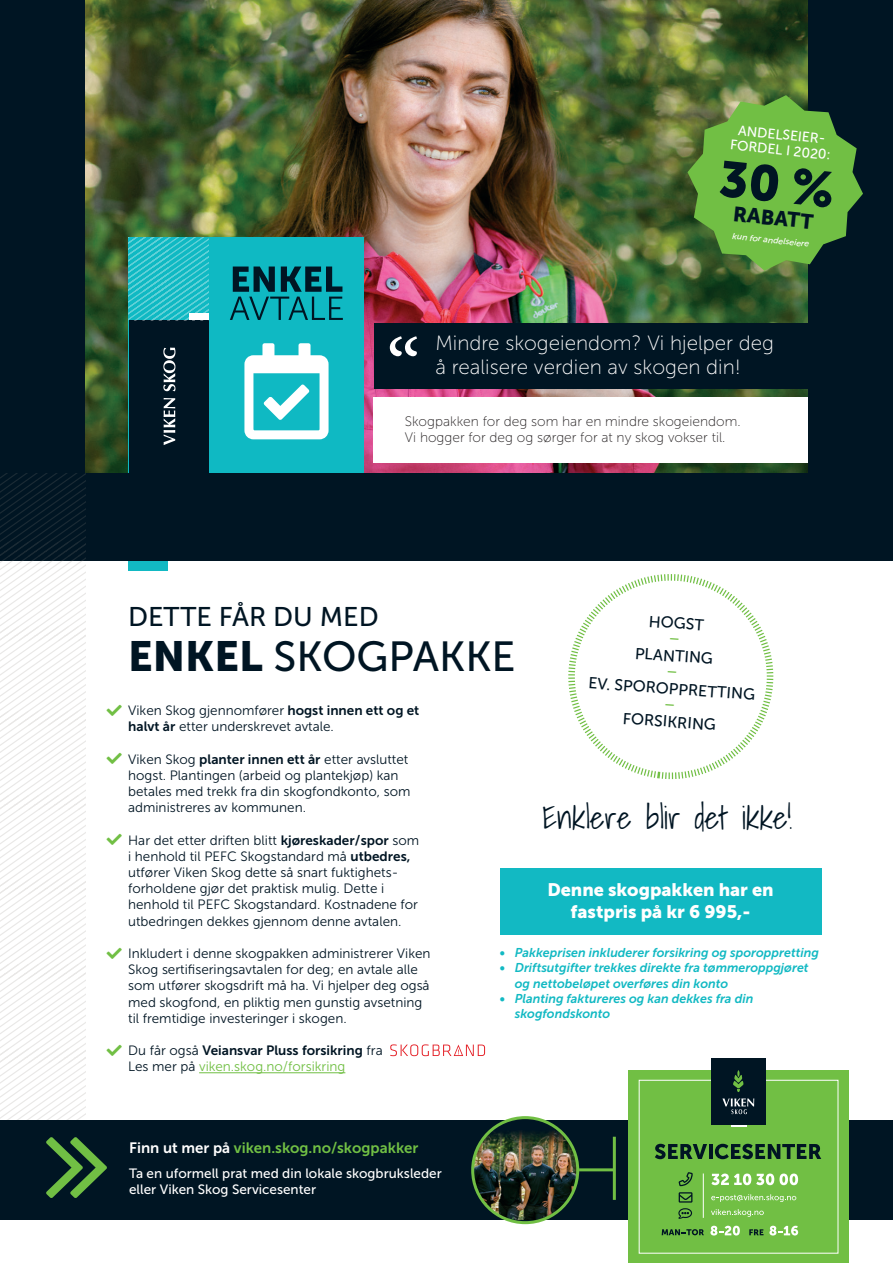
<style>
.page{position:relative;width:893px;height:1263px;background:#fff}
.page>*{position:absolute;margin:0;border:0;box-sizing:border-box;transform-origin:0 0}
.t1{font:42px "Museo Sans 500";color:#001523}
.t2{font:300 31.5px "Shadows Into";color:#001523}
.t3{font:27px "Museo Sans 500";color:#001523}
.t4{font:20.7px/23.2px "Museo Sans 100";color:#fff}
.t5{font:20.7px "Museo Sans 900";color:#001523}
.t6{font:18px/21.6px "Museo Sans 900";color:#fff;text-align:center}
.t7{font:15.9px/32.8px "Museo Sans 500";color:#001523;text-align:center}
.t8{font:15px "Museo Sans 700";color:#71bf44}
.t9{font:13.8px/16.5px "Museo Sans 100";color:#231f20}
.t10{font:13.8px/15.1px "Museo Sans 500";color:#fff;text-align:center}
.t11{font:13.5px/16.2px "Museo Sans 300";color:#001523}
.t12{font:13.5px/16.2px "Museo Sans 500";color:#fff}
.t13{font:13.5px "Museo Sans 700";color:#001523}
.t14{font:13.5px "Museo Sans 300";color:#71bf44}
.t15{font:italic 12.75px/15.3px "Museo Sans 700";color:#12b9c3}
.t16{font:italic 8.7px "Museo Sans 500";color:#fff}
.s1{font-family:"Museo Sans 900"}
.s2{font-family:"Museo Sans 700"}
.s3{font-family:"Museo Sans 300"}
.s4{color:#001523}
.s5{color:#fff}
</style>
<div class="page">
<div style="left:128px;top:560px;width:39px;height:11px;background:#12b9c3"></div>
<div style="left:0;top:0;width:893px;height:560px;background:#001523"></div>
<img style="left:85px;top:0;width:723px;height:473px">
<div style="left:374px;top:324px;width:449px;height:65px;background:#001523"></div>
<svg style="left:390px;top:336px;width:27px;height:20px"></svg>
<div style="left:374px;top:398px;width:434px;height:65px;background:#fff"></div>
<div style="left:129px;top:238px;width:235px;height:235px;background:#0fb9c3"></div>
<div style="left:129px;top:320px;width:80px;height:153px;background:#001523"></div>
<svg style="left:164px;top:398px;width:11px;height:47px"></svg>
<svg style="left:163px;top:348px;width:12px;height:43px"></svg>
<svg style="left:129px;top:238px;width:80px;height:82px"></svg>
<svg style="left:230px;top:266px;width:113px;height:54px"></svg>
<div style="left:189px;top:313px;width:20px;height:7px;background:#fff"></div>
<svg style="left:244px;top:343px;width:85px;height:96px"></svg>
<hr style="left:199px;top:1072px;width:146px;height:1px;background:#71bf44">
<div style="left:500px;top:868px;width:321px;height:67px;background:#12b9c3"></div>
<div style="left:0;top:1120px;width:893px;height:100px;background:#001523"></div>
<svg style="left:473px;top:1117px;width:105px;height:106px"></svg>
<img style="left:473px;top:1131px;width:105px;height:89px">
<div style="left:471px;top:1116px;width:108px;height:108px;border:3px solid #71bf44;border-radius:50%"></div>
<hr style="left:613px;top:1137px;width:3px;height:63px;background:#71bf44">
<hr style="left:579px;top:1168px;width:35px;height:3px;background:#71bf44">
<div style="left:628px;top:1070px;width:221px;height:193px;background:#71bf44"></div>
<svg style="left:679px;top:1172px;width:14px;height:14px"></svg>
<svg style="left:678px;top:1208px;width:14px;height:11px"></svg>
<svg style="left:679px;top:1192px;width:13px;height:10px"></svg>
<hr style="left:703px;top:1173px;width:1px;height:45px;background:#fff">
<div style="left:711px;top:1059px;width:54px;height:66px;background:#001523"></div>
<svg style="left:731px;top:1125px;width:16px;height:2px"></svg>
<svg style="left:722px;top:1098px;width:32px;height:16px"></svg>
<svg style="left:733px;top:1070px;width:11px;height:22px"></svg>
<svg style="left:655px;top:1144px;width:52px;height:15px"></svg>
<hr style="left:709px;top:1144px;width:3px;height:15px;background:#001523">
<svg style="left:715px;top:1144px;width:106px;height:15px"></svg>
<svg style="left:711px;top:1173px;width:87px;height:12px"></svg>
<svg style="left:711px;top:1194px;width:85px;height:8px"></svg>
<svg style="left:711px;top:1209px;width:53px;height:8px"></svg>
<svg style="left:662px;top:1229px;width:42px;height:6px"></svg>
<svg style="left:749px;top:1229px;width:14px;height:6px"></svg>
<svg style="left:710px;top:1226px;width:30px;height:9px"></svg>
<svg style="left:769px;top:1226px;width:29px;height:9px"></svg>
<svg style="left:390px;top:1044px;width:95px;height:12px"></svg>
<svg style="left:0;top:473px;width:122px;height:725px"></svg>
<svg style="left:568px;top:574px;width:206px;height:206px"></svg>
<svg style="left:687px;top:95px;width:176px;height:176px;background:#5c993d"></svg>
<p class="t10" style="left:732px;top:122px;width:103px;rotate:6deg">ANDELSEIER-<br>FORDEL I 2020:</p>
<h3 class="t5" style="left:734px;top:202px;width:82px;rotate:6deg">RABATT</h3>
<p class="t16" style="left:733px;top:231px;width:79px;rotate:6deg">kun for andelseiere</p>
<h3 class="t4" style="left:435px;top:332px;width:340px">Mindre skogeiendom? Vi hjelper deg å realisere verdien av skogen din!</h3>
<p class="t9" style="left:405px;top:413px;width:337px">Skogpakken for deg som har en mindre skogeiendom.<br>Vi hogger for deg og sørger for at ny skog vokser til.</p>
<h3 class="t3" style="left:128px;top:602px;width:252px">DETTE FÅR DU MED</h3>
<h1 class="t1" style="left:128px;top:633px;width:389px"><span class="s1">ENKEL</span> SKOGPAKKE</h1>
<p class="t7" style="left:594px;top:601px;width:169px;rotate:4deg">HOGST<br>PLANTING<br>EV. SPOROPPRETTING<br>FORSIKRING</p>
<p class="t11" style="left:128px;top:702px;width:293px">Viken Skog gjennomfører <span class="s2">hogst innen ett og et halvt år</span> etter underskrevet avtale.</p>
<p class="t11" style="left:128px;top:751px;width:284px">Viken Skog <span class="s2">planter innen ett år</span> etter avsluttet hogst. Plantingen (arbeid og plantekjøp) kan betales med trekk fra din skogfondkonto, som administreres av kommunen.</p>
<p class="t11" style="left:128px;top:832px;width:293px">Har det etter driften blitt <span class="s2">kjøreskader / spor</span> som i henhold til PEFC Skogstandard må <span class="s2">utbedres, </span>utfører Viken Skog dette så snart fuktighets&shy;forholdene gjør det praktisk mulig. Dette i henhold til PEFC Skogstandard. Kostnadene for utbedringen dekkes gjennom denne avtalen.</p>
<p class="t11" style="left:128px;top:945px;width:304px">Inkludert i denne skogpakken administrerer Viken Skog sertifiseringsavtalen for deg; en avtale alle som utfører skogsdrift må ha. Vi hjelper deg også med skogfond, en pliktig men gunstig avsetning til fremtidige investeringer i skogen.</p>
<p class="t13" style="left:128px;top:1043px;width:256px"><span class="s3">Du får også</span> Veiansvar Pluss forsikring <span class="s3">fra</span></p>
<p class="t14" style="left:128px;top:1059px;width:219px"><span class="s4">Les mer på</span> viken.skog.no/forsikring</p>
<h2 class="t2" style="left:542px;top:792px;width:252px">Enklere blir det ikke!</h2>
<h3 class="t6" style="left:547px;top:879px;width:228px">Denne skogpakken har en fastpris på kr 6 995,-</h3>
<p class="t15" style="left:500px;top:945px;width:320px">• Pakkeprisen inkluderer forsikring og sporoppretting</p>
<p class="t15" style="left:515px;top:960px;width:295px;text-indent:-15px">• Driftsutgifter trekkes direkte fra tømmeroppgjøret og nettobeløpet overføres din konto</p>
<p class="t15" style="left:515px;top:991px;width:240px;text-indent:-15px">• Planting faktureres og kan dekkes fra din skogfondskonto</p>
<p class="t8" style="left:129px;top:1139px;width:291px"><span class="s5">Finn ut mer på</span> viken.skog.no/skogpakker</p>
<p class="t12" style="left:129px;top:1165px;width:314px">Ta en uformell prat med din lokale skogbruksleder eller Viken Skog Servicesenter</p>
</div>
